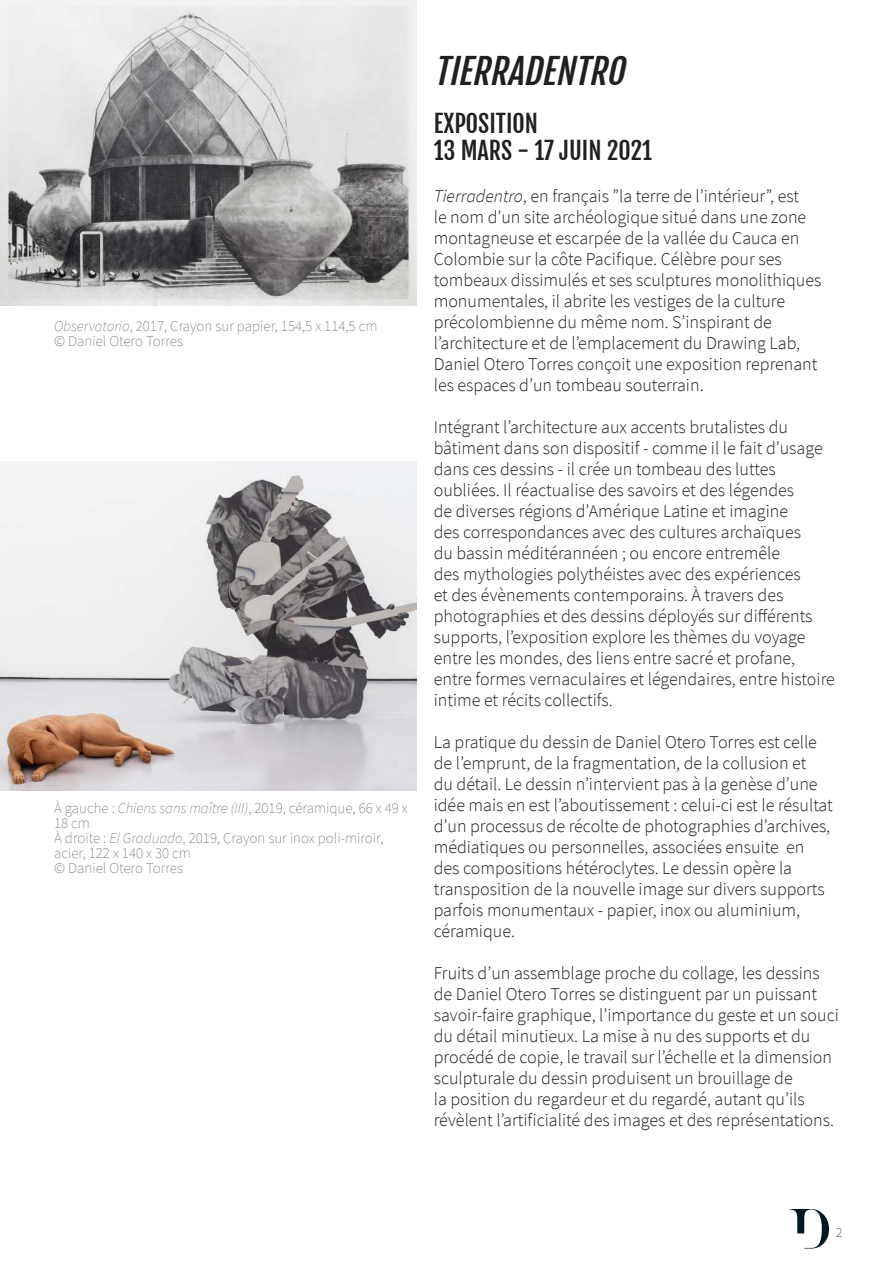
<style>
.page{position:relative;width:893px;height:1263px;background:#fff}
.page>*{position:absolute;margin:0;border:0;box-sizing:border-box;transform-origin:0 0}
.t1{font:italic 34.5px "Fjalla One";color:#221f1f}
.t2{font:24px/27px "Fjalla One";color:#221f1f}
.t3{font:300 18px/21px "Source Sans Pro";color:#221f1f}
.t4{font:200 15px/15px "Source Sans Pro";color:#6c6e70}
.t5{font:200 13.5px "Source Sans Pro";color:#221f1f}
.s1{font-style:italic}
</style>
<div class="page">
<svg style="left:789px;top:1209px;width:40px;height:39px"></svg>
<img style="left:0;top:0;width:417px;height:305px">
<img style="left:0;top:461px;width:417px;height:330px">
<p class="t4" style="left:54px;top:319px;width:325px"><span class="s1">Observatorio</span>, 2017, Crayon sur papier, 154,5 x 114,5 cm © Daniel Otero Torres</p>
<p class="t4" style="left:54px;top:801px;width:355px">À gauche : <span class="s1">Chiens sans maître (III)</span>, 2019, céramique, 66 x 49 x 18 cm<br>À droite : <span class="s1">El Graduado</span>, 2019, Crayon sur inox poli-miroir, acier, 122 x 140 x 30 cm<br>© Daniel Otero Torres</p>
<h1 class="t1" style="left:434px;top:52px;width:199px">TIERRADENTRO</h1>
<h2 class="t2" style="left:434px;top:111px;width:220px">EXPOSITION<br>13 MARS - 17 JUIN 2021</h2>
<p class="t3" style="left:434px;top:186px;width:389px"><span class="s1">Tierradentro</span>, en français ”la terre de l’intérieur”, est<br>le nom d’un site archéologique situé dans une zone montagneuse et escarpée de la vallée du Cauca en Colombie sur la côte Pacifique. Célèbre pour ses tombeaux dissimulés et ses sculptures monolithiques monumentales, il abrite les vestiges de la culture précolombienne du même nom. S’inspirant de l’architecture et de l’emplacement du Drawing Lab, Daniel Otero Torres conçoit une exposition reprenant les espaces d’un tombeau souterrain.</p>
<p class="t3" style="left:434px;top:417px;width:403px">Intégrant l’architecture aux accents brutalistes du bâtiment dans son dispositif - comme il le fait d’usage dans ces dessins - il crée un tombeau des luttes oubliées. Il réactualise des savoirs et des légendes<br>de diverses régions d’Amérique Latine et imagine<br>des correspondances avec des cultures archaïques<br>du bassin méditérannéen ; ou encore entremêle<br>des mythologies polythéistes avec des expériences<br>et des évènements contemporains. À travers des photographies et des dessins déployés sur différents supports, l’exposition explore les thèmes du voyage entre les mondes, des liens entre sacré et profane, entre formes vernaculaires et légendaires, entre histoire intime et récits collectifs.</p>
<p class="t3" style="left:434px;top:732px;width:401px">La pratique du dessin de Daniel Otero Torres est celle de l’emprunt, de la fragmentation, de la collusion et<br>du détail. Le dessin n’intervient pas à la genèse d’une idée mais en est l’aboutissement : celui-ci est le résultat d’un processus de récolte de photographies d’archives, médiatiques ou personnelles, associées ensuite en des compositions hétéroclytes. Le dessin opère la transposition de la nouvelle image sur divers supports parfois monumentaux - papier, inox ou aluminium, céramique.</p>
<p class="t3" style="left:434px;top:963px;width:407px">Fruits d’un assemblage proche du collage, les dessins de Daniel Otero Torres se distinguent par un puissant savoir-faire graphique, l’importance du geste et un souci du détail minutieux. La mise à nu des supports et du procédé de copie, le travail sur l’échelle et la dimension sculpturale du dessin produisent un brouillage de<br>la position du regardeur et du regardé, autant qu’ils révèlent l’artificialité des images et des représentations.</p>
<p class="t5" style="left:836px;top:1225px;width:8px">2</p>
</div>
